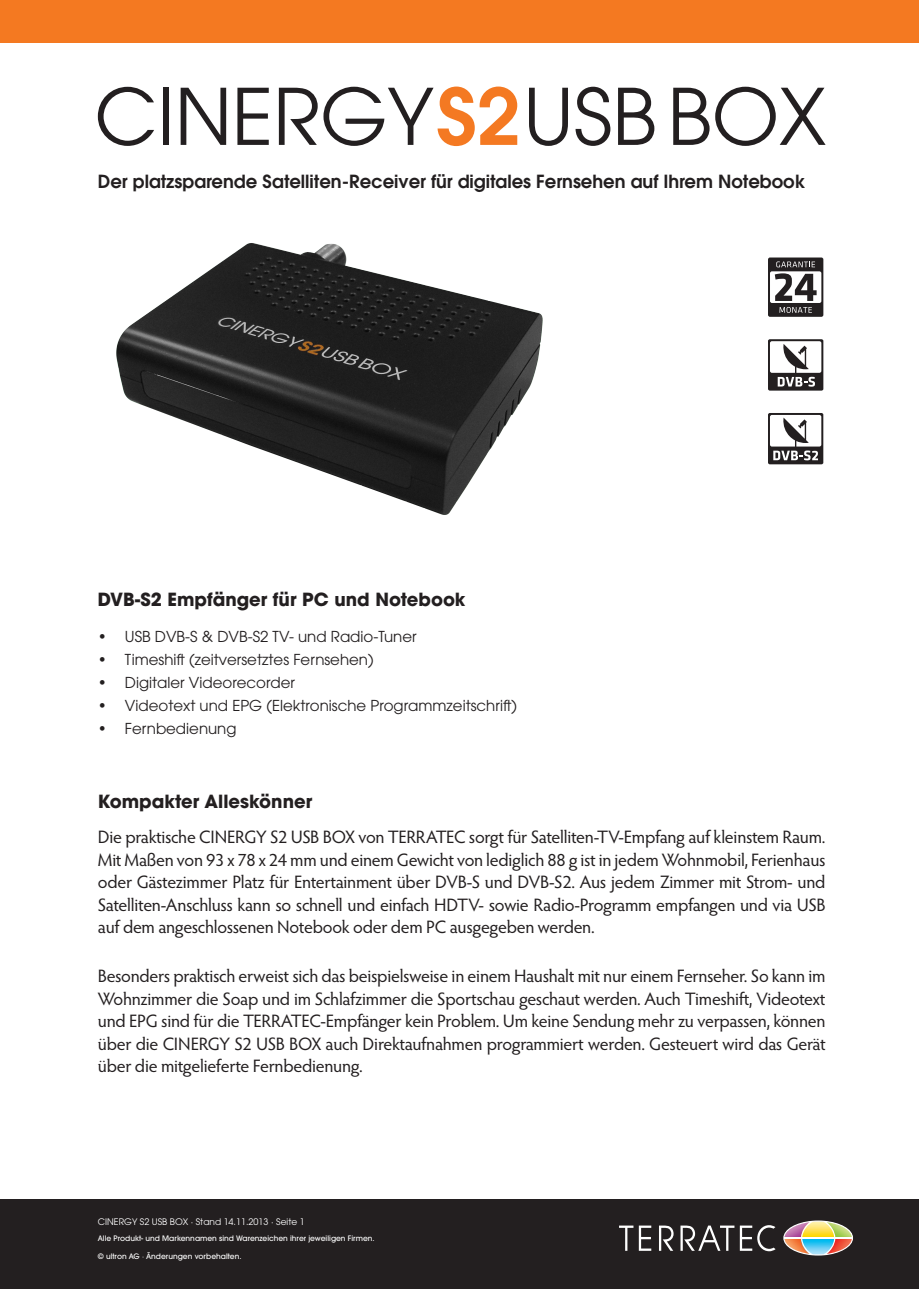
<style>
.page{position:relative;width:919px;height:1289px;background:#fff}
.page>*{position:absolute;margin:0;border:0;box-sizing:border-box;transform-origin:0 0}
.Texte_Aufzählung{font:18px/22.5px "Hypatia Sans Pro";letter-spacing:-.02em;color:#231f20;text-align:justify}
.t1{font:600 18px "ITC Avant Garde Pro";color:#231f20}
.Texte_Aufzählung-2{font:700 18px "ITC Avant Garde Pro";color:#231f20}
.t2{font:15px "ITC Avant Garde Pro";color:#231f20}
.t3{font:9px "ITC Avant Garde Pro";color:#fff}
.t4{font:500 7.5px "ITC Avant Garde Pro";color:#fff}
</style>
<div class="page">
<div style="left:0;top:1199px;width:918px;height:89px;background:#231f20"></div>
<div style="left:0;top:0;width:918px;height:43px;background:#f47921"></div>
<svg style="left:619px;top:1225px;width:32px;height:25px"></svg>
<svg style="left:659px;top:1225px;width:14px;height:25px"></svg>
<svg style="left:680px;top:1225px;width:95px;height:26px"></svg>
<svg style="left:783px;top:1220px;width:70px;height:35px"></svg>
<div style="left:768px;top:257px;width:55px;height:60px;background:#231f20;border-radius:2px"></div>
<div style="left:770px;top:271px;width:51px;height:32px;background:#fff;border-radius:2px"></div>
<svg style="left:776px;top:261px;width:39px;height:6px"></svg>
<svg style="left:779px;top:307px;width:32px;height:6px"></svg>
<svg style="left:774px;top:273px;width:42px;height:28px"></svg>
<svg style="left:98px;top:87px;width:56px;height:59px"></svg>
<div style="left:163px;top:88px;width:6px;height:57px;background:#231f20"></div>
<svg style="left:181px;top:88px;width:45px;height:57px"></svg>
<svg style="left:237px;top:88px;width:32px;height:57px"></svg>
<svg style="left:279px;top:88px;width:38px;height:57px"></svg>
<svg style="left:323px;top:87px;width:194px;height:59px"></svg>
<svg style="left:529px;top:88px;width:39px;height:58px"></svg>
<svg style="left:575px;top:87px;width:35px;height:59px"></svg>
<svg style="left:618px;top:88px;width:36px;height:57px"></svg>
<svg style="left:673px;top:88px;width:36px;height:57px"></svg>
<svg style="left:715px;top:87px;width:110px;height:59px"></svg>
<img style="left:116px;top:243px;width:427px;height:272px">
<div style="left:768px;top:339px;width:55px;height:51px;background:linear-gradient(to right,#231f20,#231f20);border-radius:2px"></div>
<svg style="left:769px;top:341px;width:52px;height:45px"></svg>
<div style="left:768px;top:413px;width:55px;height:51px;background:linear-gradient(to right,#231f20,#231f20);border-radius:2px"></div>
<svg style="left:769px;top:415px;width:52px;height:45px"></svg>
<p class="t1" style="left:98px;top:170px;width:708px">Der platzsparende Satelliten-Receiver für digitales Fernsehen auf Ihrem Notebook</p>
<p class="Texte_Aufzählung-2" style="left:98px;top:587px;width:369px">DVB-S2 Empfänger für PC und Notebook</p>
<p class="t2" style="left:98px;top:627px;width:320px">• USB DVB-S &amp; DVB-S2 TV- und Radio-Tuner</p>
<p class="t2" style="left:98px;top:650px;width:277px">• Timeshift (zeitversetztes Fernsehen)</p>
<p class="t2" style="left:98px;top:673px;width:199px">• Digitaler Videorecorder</p>
<p class="t2" style="left:98px;top:696px;width:420px">• Videotext und EPG (Elektronische Programmzeitschrift)</p>
<p class="t2" style="left:98px;top:719px;width:140px">• Fernbedienung</p>
<p class="Texte_Aufzählung-2" style="left:98px;top:789px;width:216px">Kompakter Alleskönner</p>
<p class="Texte_Aufzählung" style="left:98px;top:825px;width:729px">Die praktische CINERGY S2 USB BOX von TERRATEC sorgt für Satelliten-TV-Empfang auf kleinstem Raum.<br>Mit Maßen von 93 x 78 x 24 mm und einem Gewicht von lediglich 88 g ist in jedem Wohnmobil, Ferienhaus oder Gästezimmer Platz für Entertainment über DVB-S und DVB-S2. Aus jedem Zimmer mit Strom- und Satelliten-Anschluss kann so schnell und einfach HDTV- sowie Radio-Programm empfangen und via USB auf dem angeschlossenen Notebook oder dem PC ausgegeben werden.</p>
<p class="Texte_Aufzählung" style="left:98px;top:964px;width:729px">Besonders praktisch erweist sich das beispielsweise in einem Haushalt mit nur einem Fernseher. So kann im Wohnzimmer die Soap und im Schlafzimmer die Sportschau geschaut werden. Auch Timeshift, Videotext und EPG sind für die TERRATEC-Empfänger kein Problem. Um keine Sendung mehr zu verpassen, können über die CINERGY S2 USB BOX auch Direktaufnahmen programmiert werden. Gesteuert wird das Gerät über die mitgelieferte Fernbedienung.</p>
<p class="t3" style="left:98px;top:1216px;width:208px">CINERGY S2 USB BOX · Stand 14.11.2013 · Seite 1</p>
<p class="t4" style="left:98px;top:1233px;width:278px">Alle Produkt- und Markennamen sind Warenzeichen ihrer jeweiligen Firmen.</p>
<p class="t4" style="left:98px;top:1251px;width:145px">© ultron AG · Änderungen vorbehalten.</p>
</div>
